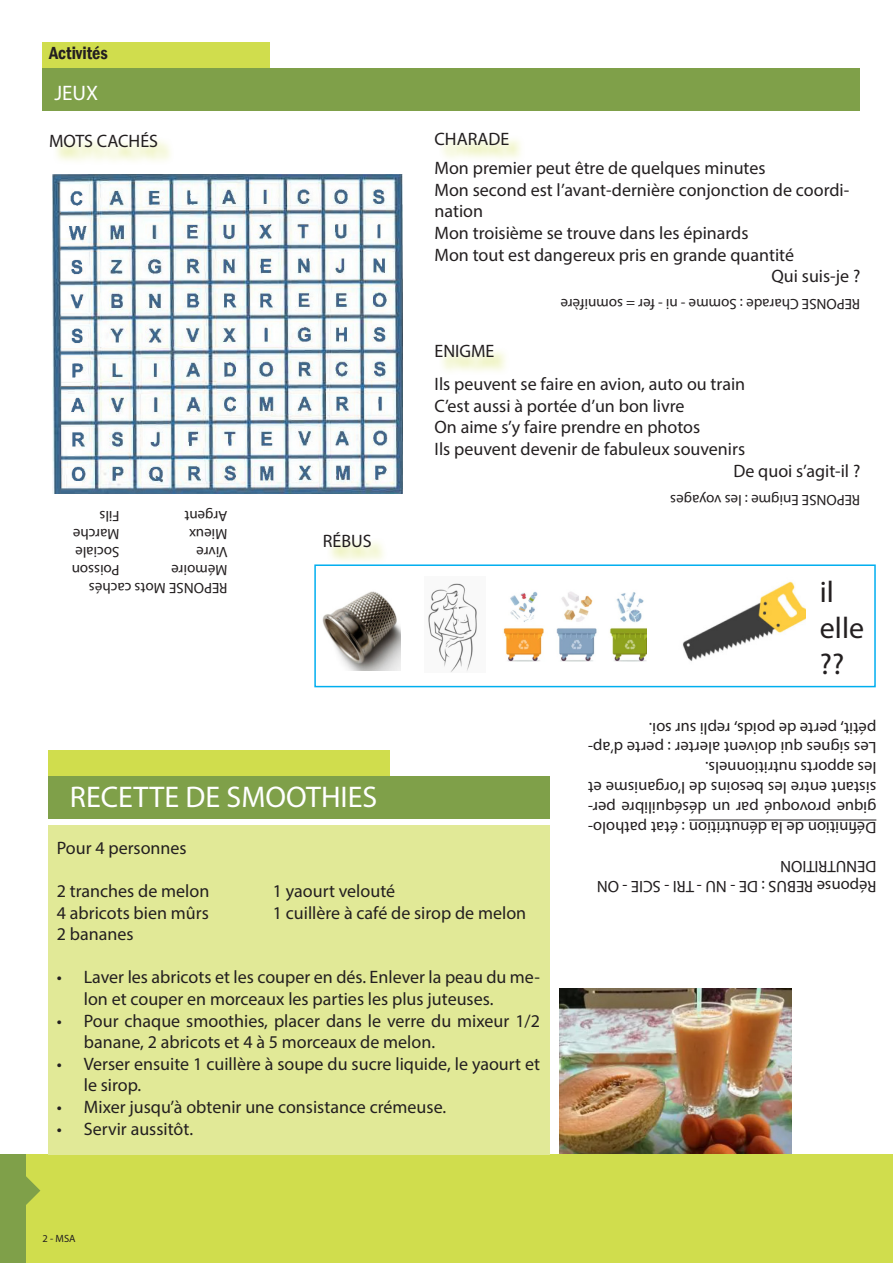
<style>
.page{position:relative;width:893px;height:1263px;background:#fff}
.page>*{position:absolute;margin:0;border:0;box-sizing:border-box;transform-origin:0 0}
.t1{font:30px "Myriad Pro";color:#fff}
.titre_dans_bandeau{font:30px "Myriad Pro";color:#231f20}
.t2{font:21px "Myriad Pro";color:#fff}
.titre_dans_bandeau-2{font:18px/21.6px "Myriad Pro";color:#231f20}
.t3{font:600 condensed 18px "Franklin Gothic";color:#231f20}
.titre_dans_bandeau-3{font:16.5px/19.8px "Myriad Pro";color:#231f20;text-align:justify}
.titre_dans_bandeau-4{font:15px "Myriad Pro";color:#231f20}
.t4{font:10.5px "Myriad Pro";color:#231f20}
</style>
<div class="page">
<div style="left:0;top:1155px;width:893px;height:108px;background:#d0dd4d"></div>
<div style="left:0;top:1155px;width:26px;height:108px;background:#7fa049"></div>
<svg style="left:26px;top:1176px;width:14px;height:29px"></svg>
<div style="left:48px;top:825px;width:502px;height:330px;background:#e1e997"></div>
<div style="left:43px;top:68px;width:817px;height:43px;background:#7fa049"></div>
<div style="left:48px;top:776px;width:502px;height:42px;background:#7fa049"></div>
<div style="left:43px;top:43px;width:227px;height:25px;background:#d0dd4d"></div>
<div style="left:48px;top:750px;width:342px;height:26px;background:#d0dd4d"></div>
<img style="left:53px;top:175px;width:349px;height:319px">
<div style="left:53px;top:135px;width:122px;height:30px;background:#d0dd4d;opacity:.75"></div>
<div style="left:327px;top:535px;width:62px;height:30px;background:#d0dd4d;opacity:.75"></div>
<img style="left:322px;top:591px;width:79px;height:80px">
<img style="left:682px;top:581px;width:123px;height:80px">
<img style="left:428px;top:583px;width:49px;height:89px">
<img style="left:503px;top:591px;width:144px;height:70px">
<div style="left:438px;top:135px;width:88px;height:28px;background:#d0dd4d;opacity:.75"></div>
<div style="left:438px;top:347px;width:73px;height:29px;background:#d0dd4d;opacity:.75"></div>
<img style="left:559px;top:988px;width:233px;height:166px">
<div style="left:314px;top:564px;width:562px;height:123px;border:2px solid #00aeef"></div>
<hr style="left:689px;top:820px;width:187px;height:1px;background:#231f20">
<p class="t3" style="left:49px;top:41px;width:60px">Activités</p>
<p class="t2" style="left:54px;top:80px;width:45px">JEUX</p>
<p class="titre_dans_bandeau-2" style="left:49px;top:130px;width:111px">MOTS CACHÉS</p>
<p class="titre_dans_bandeau-4" style="left:120px;top:526px;width:21px;rotate:-180deg">Fils</p>
<p class="titre_dans_bandeau-4" style="left:228px;top:526px;width:45px;rotate:-180deg">Argent</p>
<p class="titre_dans_bandeau-4" style="left:120px;top:544px;width:48px;rotate:-180deg">Marche</p>
<p class="titre_dans_bandeau-4" style="left:228px;top:544px;width:40px;rotate:-180deg">Mieux</p>
<p class="titre_dans_bandeau-4" style="left:120px;top:562px;width:46px;rotate:-180deg">Sociale</p>
<p class="titre_dans_bandeau-4" style="left:228px;top:562px;width:33px;rotate:-180deg">Vivre</p>
<p class="titre_dans_bandeau-4" style="left:120px;top:580px;width:49px;rotate:-180deg">Poisson</p>
<p class="titre_dans_bandeau-4" style="left:228px;top:580px;width:58px;rotate:-180deg">Mémoire</p>
<p class="titre_dans_bandeau-4" style="left:228px;top:598px;width:140px;rotate:-180deg">REPONSE Mots cachés</p>
<p class="titre_dans_bandeau-2" style="left:323px;top:530px;width:50px">RÉBUS</p>
<p class="t1" style="left:70px;top:779px;width:309px">RECETTE DE SMOOTHIES</p>
<p class="titre_dans_bandeau-2" style="left:434px;top:127px;width:76px">CHARADE</p>
<p class="titre_dans_bandeau-2" style="left:434px;top:157px;width:333px">Mon premier peut être de quelques minutes</p>
<p class="titre_dans_bandeau-2" style="left:434px;top:179px;width:416px">Mon second est l’avant-dernière conjonction de coordi&shy;nation</p>
<p class="titre_dans_bandeau-2" style="left:434px;top:222px;width:316px">Mon troisième se trouve dans les épinards</p>
<p class="titre_dans_bandeau-2" style="left:434px;top:243px;width:361px">Mon tout est dangereux pris en grande quantité</p>
<p class="titre_dans_bandeau-2" style="left:771px;top:265px;width:90px">Qui suis-je ?</p>
<p class="titre_dans_bandeau-2" style="left:434px;top:340px;width:61px">ENIGME</p>
<p class="titre_dans_bandeau-4" style="left:860px;top:313px;width:301px;rotate:-180deg">REPONSE Charade : Somme - ni - fer = somnifère</p>
<p class="titre_dans_bandeau-2" style="left:434px;top:373px;width:312px">Ils peuvent se faire en avion, auto ou train</p>
<p class="titre_dans_bandeau-2" style="left:434px;top:395px;width:252px">C’est aussi à portée d’un bon livre</p>
<p class="titre_dans_bandeau-2" style="left:434px;top:416px;width:267px">On aime s’y faire prendre en photos</p>
<p class="titre_dans_bandeau-2" style="left:434px;top:438px;width:312px">Ils peuvent devenir de fabuleux souvenirs</p>
<p class="titre_dans_bandeau-2" style="left:733px;top:459px;width:128px">De quoi s’agit-il ?</p>
<p class="titre_dans_bandeau-4" style="left:860px;top:509px;width:192px;rotate:-180deg">REPONSE Enigme : les voyages</p>
<p class="titre_dans_bandeau" style="left:820px;top:574px;width:16px">il</p>
<p class="titre_dans_bandeau" style="left:820px;top:610px;width:46px">elle</p>
<p class="titre_dans_bandeau" style="left:820px;top:646px;width:26px">??</p>
<p class="titre_dans_bandeau-3" style="left:876px;top:758px;width:290px;rotate:-180deg">Les signes qui doivent alerter : perte d’ap&shy;pétit, perte de poids, repli sur soi.</p>
<p class="titre_dans_bandeau-3" style="left:876px;top:837px;width:290px;rotate:-180deg">Définition de la dénutrition : état patholo&shy;gique provoqué par un déséquilibre per&shy;sistant entre les besoins de l’organisme et les apports nutritionnels.</p>
<p class="titre_dans_bandeau-2" style="left:57px;top:837px;width:131px">Pour 4 personnes</p>
<p class="titre_dans_bandeau-2" style="left:57px;top:880px;width:154px">2 tranches de melon</p>
<p class="titre_dans_bandeau-2" style="left:273px;top:880px;width:124px">1 yaourt velouté</p>
<p class="titre_dans_bandeau-2" style="left:57px;top:901px;width:154px">4 abricots bien mûrs</p>
<p class="titre_dans_bandeau-2" style="left:273px;top:901px;width:255px">1 cuillère à café de sirop de melon</p>
<p class="titre_dans_bandeau-2" style="left:57px;top:923px;width:78px">2 bananes</p>
<p class="titre_dans_bandeau-2" style="left:84px;top:966px;width:458px;text-indent:-27px">• Laver les abricots et les couper en dés. Enlever la peau du me&shy;lon et couper en morceaux les parties les plus juteuses.</p>
<p class="titre_dans_bandeau-2" style="left:84px;top:1009px;width:458px;text-indent:-27px">• Pour chaque smoothies, placer dans le verre du mixeur 1/2 banane, 2 abricots et 4 à 5 morceaux de melon.</p>
<p class="titre_dans_bandeau-2" style="left:84px;top:1053px;width:458px;text-indent:-27px">• Verser ensuite 1 cuillère à soupe du sucre liquide, le yaourt et le sirop.</p>
<p class="titre_dans_bandeau-2" style="left:57px;top:1096px;width:391px">• Mixer jusqu’à obtenir une consistance crémeuse.</p>
<p class="titre_dans_bandeau-2" style="left:57px;top:1117px;width:138px">• Servir aussitôt.</p>
<p class="t4" style="left:43px;top:1232px;width:35px">2 - MSA</p>
<p class="titre_dans_bandeau-3" style="left:876px;top:877px;width:98px;rotate:-180deg">DENUTRITION</p>
<p class="titre_dans_bandeau-3" style="left:876px;top:897px;width:281px;rotate:-180deg">Réponse REBUS : DE - NU - TRI - SCIE - ON</p>
</div>
